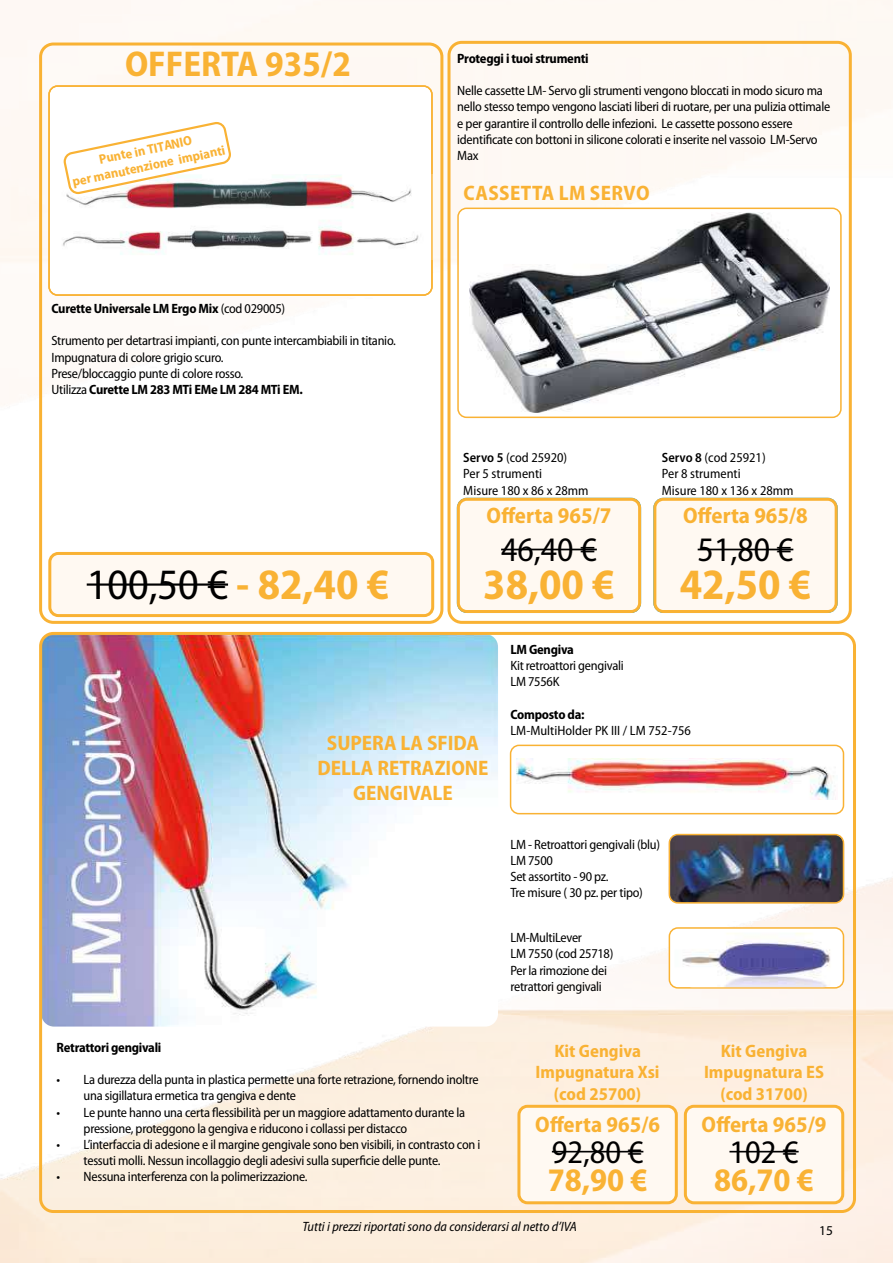
<style>
.page{position:relative;width:893px;height:1263px;background:#fff}
.page>*{position:absolute;margin:0;border:0;box-sizing:border-box;transform-origin:0 0}
.t1{font:semi-condensed 43.5px "Myriad Pro";color:#000}
.t2{font:700 semi-condensed 43.5px "Myriad Pro";color:#f9b234}
.t3{font:700 semi-condensed 36px "Myriad Pro";color:#f9b234}
.t4{font:semi-condensed 34.5px "Myriad Pro";color:#000}
.t5{font:700 semi-condensed 33px "Myriad Pro";color:#f9b234}
.t6{font:semi-condensed 33px "Myriad Pro";color:#000}
.t7{font:700 semi-condensed 22.5px "Myriad Pro";color:#f9b234}
.t8{font:700 semi-condensed 21px/25.2px "Myriad Pro";color:#f9b234;text-align:center}
.t9{font:700 semi-condensed 21px "Myriad Pro";letter-spacing:.02em;color:#f9b234}
.t10{font:700 semi-condensed 18px/21.6px "Myriad Pro";color:#f9b234;text-align:center}
.t11{font:semi-condensed 13.5px/16.2px "Myriad Pro";letter-spacing:-.02em;color:#000}
.t12{font:semi-condensed 13.5px/16.2px "Myriad Pro";color:#000}
.t13{font:700 semi-condensed 13.5px "Myriad Pro";letter-spacing:-.02em;color:#000}
.t14{font:italic semi-condensed 13.5px "Myriad Pro";color:#000}
.t15{font:700 semi-condensed 13.5px/16.2px "Myriad Pro";color:#f9b234;text-align:center}
.t16{font:13.5px "Myriad Pro";color:#000}
.s1{font-weight:400}
.s2{font-weight:700}
.s3{font-weight:700;color:#f9b234}
.s4{font-weight:600}
</style>
<div class="page">
<img style="left:0;top:0;width:893px;height:1263px">
<div style="left:39px;top:43px;width:404px;height:581px;border:3px solid #f9b234;border-radius:13px"></div>
<div style="left:49px;top:86px;width:383px;height:209px;background:#fff;border-radius:9px"></div>
<div style="left:458px;top:208px;width:383px;height:209px;background:#fff;border-radius:9px"></div>
<img style="left:469px;top:213px;width:360px;height:200px">
<div style="left:457px;top:208px;width:385px;height:210px;border:2px solid #f9b234;border-radius:9px"></div>
<img style="left:63px;top:174px;width:356px;height:81px">
<svg style="left:64px;top:122px;width:167px;height:72px"></svg>
<div style="left:50px;top:553px;width:383px;height:62px;background:#fff9f2;border-radius:9px"></div>
<div style="left:48px;top:552px;width:386px;height:65px;border:3px solid #f9b234;border-radius:9px"></div>
<hr style="left:87px;top:583px;width:141px;height:3px;background:#000">
<div style="left:48px;top:85px;width:385px;height:211px;border:2px solid #f9b234;border-radius:9px"></div>
<div style="left:447px;top:41px;width:405px;height:583px;border:3px solid #f9b234;border-radius:13px"></div>
<div style="left:458px;top:499px;width:182px;height:112px;background:#fff9f2;border-radius:9px"></div>
<div style="left:457px;top:498px;width:184px;height:115px;border:3px solid #f9b234;border-radius:9px"></div>
<div style="left:655px;top:499px;width:181px;height:112px;background:#fff9f2;border-radius:9px"></div>
<div style="left:653px;top:498px;width:185px;height:115px;border:3px solid #f9b234;border-radius:9px"></div>
<hr style="left:501px;top:549px;width:96px;height:1px;background:#000">
<hr style="left:698px;top:549px;width:95px;height:1px;background:#000">
<img style="left:41px;top:634px;width:457px;height:392px">
<div style="left:39px;top:632px;width:817px;height:581px;border:3px solid #f9b234;border-radius:13px"></div>
<div style="left:511px;top:745px;width:332px;height:69px;background:#fff;border-radius:9px"></div>
<div style="left:510px;top:745px;width:334px;height:69px;border:2px solid #f9b234;border-radius:9px"></div>
<div style="left:669px;top:928px;width:174px;height:60px;background:#fff;border-radius:9px"></div>
<div style="left:669px;top:927px;width:175px;height:61px;border:2px solid #f9b234;border-radius:9px"></div>
<div style="left:519px;top:1106px;width:157px;height:97px;background:#fff9f2;border-radius:9px"></div>
<div style="left:517px;top:1105px;width:161px;height:99px;border:3px solid #f9b234;border-radius:9px"></div>
<div style="left:685px;top:1106px;width:158px;height:97px;background:#fff9f2;border-radius:9px"></div>
<div style="left:684px;top:1105px;width:160px;height:99px;border:3px solid #f9b234;border-radius:9px"></div>
<hr style="left:552px;top:1151px;width:91px;height:1px;background:#000">
<hr style="left:729px;top:1151px;width:70px;height:1px;background:#000">
<img style="left:516px;top:759px;width:318px;height:40px">
<img style="left:668px;top:834px;width:176px;height:69px">
<div style="left:669px;top:834px;width:175px;height:69px;border:2px solid #f9b234;border-radius:9px"></div>
<img style="left:675px;top:933px;width:165px;height:54px">
<h2 class="t3" style="left:125px;top:41px;width:227px">OFFERTA 935/2</h2>
<p class="t15" style="left:68px;top:158px;width:157px;rotate:-12deg">Punte in TITANIO<br>per manutenzione impianti</p>
<p class="t13" style="left:52px;top:300px;width:235px">Curette Universale LM Ergo Mix <span class="s1">(cod 029005)</span></p>
<p class="t11" style="left:52px;top:333px;width:346px">Strumento per detartrasi impianti, con punte intercambiabili in titanio.<br>Impugnatura di colore grigio scuro.<br>Prese/bloccaggio punte di colore rosso.<br>Utilizza <span class="s2">Curette LM 283 MTi EMe LM 284 MTi EM.</span></p>
<h1 class="t1" style="left:87px;top:558px;width:304px">100,50 € <span class="s3">- 82,40 €</span></h1>
<p class="t13" style="left:457px;top:49px;width:133px">Proteggi i tuoi strumenti</p>
<p class="t11" style="left:457px;top:82px;width:375px">Nelle cassette LM- Servo gli strumenti vengono bloccati in modo sicuro ma nello stesso tempo vengono lasciati liberi di ruotare, per una pulizia ottimale e per garantire il controllo delle infezioni. Le cassette possono essere identificate con bottoni in silicone colorati e inserite nel vassoio LM-Servo Max</p>
<h3 class="t9" style="left:463px;top:180px;width:188px">CASSETTA LM SERVO</h3>
<p class="t12" style="left:463px;top:449px;width:127px"><span class="s4">Servo 5</span> (cod 25920)<br>Per 5 strumenti<br>Misure 180 x 86 x 28mm</p>
<p class="t12" style="left:662px;top:449px;width:133px"><span class="s4">Servo 8</span> (cod 25921)<br>Per 8 strumenti<br>Misure 180 x 136 x 28mm</p>
<h3 class="t7" style="left:487px;top:501px;width:126px">Offerta 965/7</h3>
<h3 class="t7" style="left:683px;top:501px;width:126px">Offerta 965/8</h3>
<h3 class="t4" style="left:501px;top:528px;width:97px">46,40 €</h3>
<h1 class="t2" style="left:483px;top:556px;width:133px">38,00 €</h1>
<h3 class="t4" style="left:698px;top:528px;width:97px">51,80 €</h3>
<h1 class="t2" style="left:680px;top:556px;width:133px">42,50 €</h1>
<h3 class="t8" style="left:317px;top:729px;width:173px">SUPERA LA SFIDA<br>DELLA RETRAZIONE<br>GENGIVALE</h3>
<p class="t13" style="left:57px;top:1038px;width:106px">Retrattori gengivali</p>
<p class="t11" style="left:84px;top:1071px;width:397px;text-indent:-27px">• La durezza della punta in plastica permette una forte retrazione, fornendo inoltre una sigillatura ermetica tra gengiva e dente</p>
<p class="t11" style="left:84px;top:1104px;width:383px;text-indent:-27px">• Le punte hanno una certa flessibilità per un maggiore adattamento durante la pressione, proteggono la gengiva e riducono i collassi per distacco</p>
<p class="t11" style="left:84px;top:1136px;width:398px;text-indent:-27px">• L’interfaccia di adesione e il margine gengivale sono ben visibili, in contrasto con i tessuti molli. Nessun incollaggio degli adesivi sulla superficie delle punte.</p>
<p class="t11" style="left:57px;top:1168px;width:252px">• Nessuna interferenza con la polimerizzazione.</p>
<p class="t13" style="left:510px;top:640px;width:65px">LM Gengiva</p>
<p class="t11" style="left:510px;top:657px;width:115px">Kit retroattori gengivali<br>LM 7556K</p>
<p class="t13" style="left:510px;top:705px;width:76px">Composto da:</p>
<p class="t12" style="left:510px;top:722px;width:182px">LM-MultiHolder PK III / LM 752-756</p>
<p class="t11" style="left:510px;top:836px;width:151px">LM - Retroattori gengivali (blu)<br>LM 7500<br>Set assortito - 90 pz.<br>Tre misure ( 30 pz. per tipo)</p>
<p class="t11" style="left:510px;top:929px;width:105px">LM-MultiLever<br>LM 7550 (cod 25718)<br>Per la rimozione dei retrattori gengivali</p>
<h3 class="t10" style="left:536px;top:1039px;width:126px">Kit Gengiva<br>Impugnatura Xsi (cod 25700)</h3>
<h3 class="t10" style="left:704px;top:1039px;width:122px">Kit Gengiva<br>Impugnatura ES (cod 31700)</h3>
<h3 class="t7" style="left:535px;top:1110px;width:126px">Offerta 965/6</h3>
<h3 class="t7" style="left:702px;top:1110px;width:126px">Offerta 965/9</h3>
<h3 class="t6" style="left:552px;top:1131px;width:93px">92,80 €</h3>
<h3 class="t5" style="left:548px;top:1159px;width:101px">78,90 €</h3>
<h3 class="t6" style="left:729px;top:1131px;width:71px">102 €</h3>
<h3 class="t5" style="left:714px;top:1159px;width:101px">86,70 €</h3>
<p class="t14" style="left:302px;top:1218px;width:276px">Tutti i prezzi riportati sono da considerarsi al netto d’IVA</p>
<p class="t16" style="left:819px;top:1222px;width:15px">15</p>
</div>
